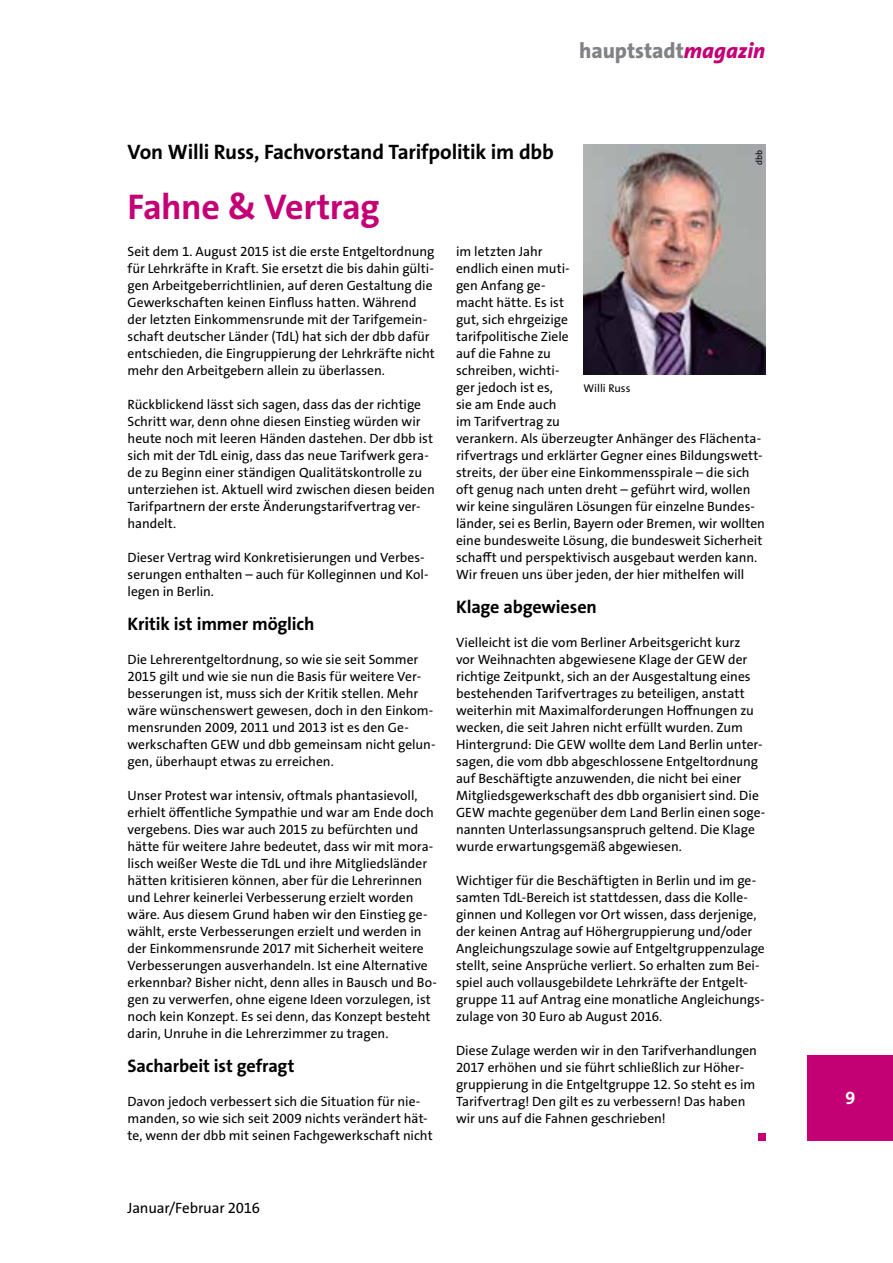
<style>
.page{position:relative;width:893px;height:1263px;background:#fff}
.page>*{position:absolute;margin:0;border:0;box-sizing:border-box;transform-origin:0 0}
.t1{font:700 36px "The Sans Os F";letter-spacing:-.015em;color:#c40075}
.t2{font:800 21.75px "The Sans Os F";letter-spacing:-.005em;color:#808285}
.t3{font:700 21px "The Sans Os F";letter-spacing:-.01em;color:#000}
.t4{font:700 18.15px "The Sans Os F";letter-spacing:-.01em;color:#000}
.t5{font:700 18px "The Sans Os F";color:#fff}
.t6{font:15px "The Sans Os F";letter-spacing:-.01em;color:#000}
.t7{font:13.5px/17px "The Sans Os F";color:#000}
.t8{font:11.25px "The Sans Os F";color:#000}
.t9{font:9px "The Sans Os F";color:#000}
.s1{font-style:italic;color:#c40075}
</style>
<div class="page">
<div style="left:758px;top:1133px;width:7px;height:7px;background:#c40075"></div>
<img style="left:583px;top:145px;width:182px;height:230px">
<div style="left:808px;top:1056px;width:85px;height:85px;background:#c40075"></div>
<h2 class="t2" style="left:579px;top:37px;width:188px">hauptstadt<span class="s1">magazin</span></h2>
<h3 class="t3" style="left:128px;top:138px;width:428px">Von Willi Russ, Fachvorstand Tarifpolitik im dbb</h3>
<h1 class="t1" style="left:128px;top:184px;width:254px">Fahne &amp; Vertrag</h1>
<p class="t7" style="left:128px;top:243px;width:309px">Seit dem 1. August 2015 ist die erste Entgeltordnung für Lehrkräfte in Kraft. Sie ersetzt die bis dahin gülti&shy;gen Arbeitgeberrichtlinien, auf deren Gestaltung die Gewerkschaften keinen Einfluss hatten. Während der letzten Einkommensrunde mit der Tarifgemein&shy;schaft deutscher Länder (TdL) hat sich der dbb dafür entschieden, die Eingruppierung der Lehrkräfte nicht mehr den Arbeitgebern allein zu überlassen.</p>
<p class="t7" style="left:128px;top:396px;width:309px">Rückblickend lässt sich sagen, dass das der richtige Schritt war, denn ohne diesen Einstieg würden wir heute noch mit leeren Händen dastehen. Der dbb ist sich mit der TdL einig, dass das neue Tarifwerk gera&shy;de zu Beginn einer ständigen Qualitätskontrolle zu unterziehen ist. Aktuell wird zwischen diesen beiden Tarifpartnern der erste Änderungstarifvertrag ver&shy;handelt.</p>
<p class="t7" style="left:128px;top:549px;width:303px">Dieser Vertrag wird Konkretisierungen und Verbes&shy;serungen enthalten – auch für Kolleginnen und Kol&shy;legen in Berlin.</p>
<h3 class="t4" style="left:128px;top:612px;width:188px">Kritik ist immer möglich</h3>
<p class="t7" style="left:128px;top:651px;width:310px">Die Lehrerentgeltordnung, so wie sie seit Sommer 2015 gilt und wie sie nun die Basis für weitere Ver&shy;besserungen ist, muss sich der Kritik stellen. Mehr wäre wünschenswert gewesen, doch in den Einkom&shy;mensrunden 2009, 2011 und 2013 ist es den Ge&shy;werkschaften GEW und dbb gemeinsam nicht gelun&shy;gen, überhaupt etwas zu erreichen.</p>
<p class="t7" style="left:128px;top:787px;width:311px">Unser Protest war intensiv, oftmals phantasievoll, erhielt öffentliche Sympathie und war am Ende doch vergebens. Dies war auch 2015 zu befürchten und hätte für weitere Jahre bedeutet, dass wir mit mora&shy;lisch weißer Weste die TdL und ihre Mitgliedsländer hätten kritisieren können, aber für die Lehrerinnen und Lehrer keinerlei Verbesserung erzielt worden wäre. Aus diesem Grund haben wir den Einstieg ge&shy;wählt, erste Verbesserungen erzielt und werden in der Einkommensrunde 2017 mit Sicherheit weitere Verbesserungen ausverhandeln. Ist eine Alternative erkennbar? Bisher nicht, denn alles in Bausch und Bo&shy;gen zu verwerfen, ohne eigene Ideen vorzulegen, ist noch kein Konzept. Es sei denn, das Konzept besteht darin, Unruhe in die Lehrerzimmer zu tragen.</p>
<h3 class="t4" style="left:128px;top:1054px;width:169px">Sacharbeit ist gefragt</h3>
<p class="t7" style="left:128px;top:1093px;width:307px">Davon jedoch verbessert sich die Situation für nie&shy;manden, so wie sich seit 2009 nichts verändert hät&shy;te, wenn der dbb mit seinen Fachgewerkschaft nicht</p>
<p class="t9" style="left:753px;top:165px;width:17px;rotate:-90deg">dbb</p>
<p class="t7" style="left:456px;top:243px;width:310px">im letzten Jahr<br>endlich einen muti-<br>gen Anfang ge-<br>macht hätte. Es ist<br>gut, sich ehrgeizige<br>tarifpolitische Ziele<br>auf die Fahne zu<br>schreiben, wichti-<br>ger jedoch ist es,<br>sie am Ende auch<br>im Tarifvertrag zu<br>verankern. Als überzeugter Anhänger des Flächenta&shy;rifvertrags und erklärter Gegner eines Bildungswett&shy;streits, der über eine Einkommensspirale – die sich oft genug nach unten dreht – geführt wird, wollen wir keine singulären Lösungen für einzelne Bundes&shy;länder, sei es Berlin, Bayern oder Bremen, wir wollten eine bundesweite Lösung, die bundesweit Sicherheit schafft und perspektivisch ausgebaut werden kann.<br>Wir freuen uns über jeden, der hier mithelfen will</p>
<h3 class="t4" style="left:456px;top:595px;width:142px">Klage abgewiesen</h3>
<p class="t7" style="left:456px;top:634px;width:311px">Vielleicht ist die vom Berliner Arbeitsgericht kurz<br>vor Weihnachten abgewiesene Klage der GEW der richtige Zeitpunkt, sich an der Ausgestaltung eines bestehenden Tarifvertrages zu beteiligen, anstatt weiterhin mit Maximalforderungen Hoffnungen zu wecken, die seit Jahren nicht erfüllt wurden. Zum Hintergrund: Die GEW wollte dem Land Berlin unter&shy;sagen, die vom dbb abgeschlossene Entgeltordnung auf Beschäftigte anzuwenden, die nicht bei einer Mitgliedsgewerkschaft des dbb organisiert sind. Die GEW machte gegenüber dem Land Berlin einen soge&shy;nannten Unterlassungsanspruch geltend. Die Klage wurde erwartungsgemäß abgewiesen.</p>
<p class="t7" style="left:456px;top:872px;width:310px">Wichtiger für die Beschäftigten in Berlin und im ge&shy;samten TdL-Bereich ist stattdessen, dass die Kolle&shy;ginnen und Kollegen vor Ort wissen, dass derjenige, der keinen Antrag auf Höhergruppierung und/oder Angleichungszulage sowie auf Entgeltgruppenzulage stellt, seine Ansprüche verliert. So erhalten zum Bei&shy;spiel auch vollausgebildete Lehrkräfte der Entgelt&shy;gruppe 11 auf Antrag eine monatliche Angleichungs&shy;zulage von 30 Euro ab August 2016.</p>
<p class="t7" style="left:456px;top:1042px;width:302px">Diese Zulage werden wir in den Tarifverhandlungen 2017 erhöhen und sie führt schließlich zur Höher&shy;gruppierung in die Entgeltgruppe 12. So steht es im Tarifvertrag! Den gilt es zu verbessern! Das haben wir uns auf die Fahnen geschrieben!</p>
<p class="t8" style="left:583px;top:381px;width:49px">Willi Russ</p>
<p class="t6" style="left:128px;top:1198px;width:134px">Januar/Februar 2016</p>
<h3 class="t5" style="left:845px;top:1087px;width:11px">9</h3>
</div>
